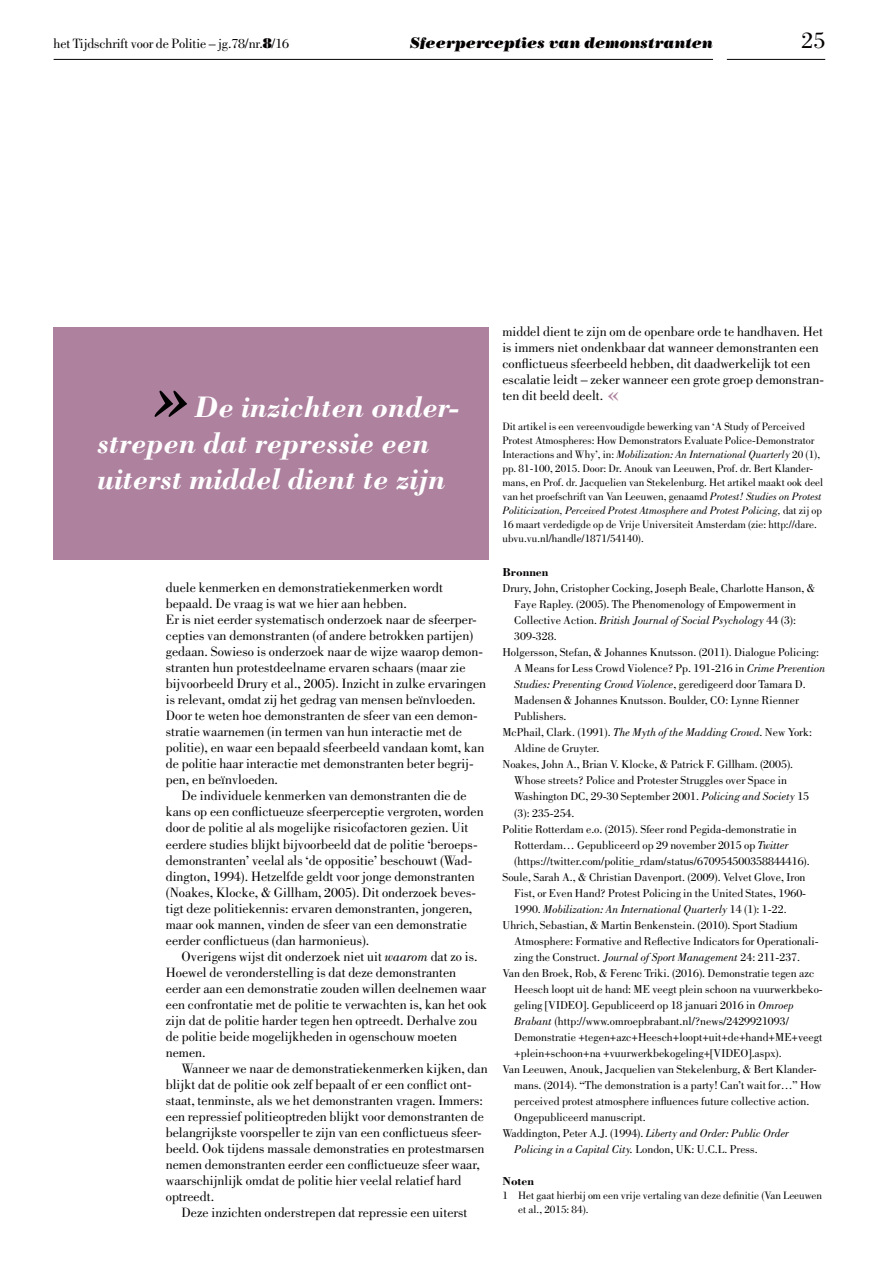
<style>
.page{position:relative;width:893px;height:1263px;background:#fff}
.page>*{position:absolute;margin:0;border:0;box-sizing:border-box;transform-origin:0 0}
.t1{font:italic 700 30.6px/36.2px "Bodoni Std";color:#fff}
.t2{font:23.7px "Bodoni Std";color:#040000}
.t3{font:italic 15.3px "Bodoni Std Poster";color:#040000}
.t4{font:13.95px/16px "Bodoni Std";color:#040000}
.t5{font:11.85px "Bodoni Std";color:#040000}
.t6{font:italic 11.85px "Bodoni Std";color:#040000}
.t7{font:700 11.85px "Bodoni Std";color:#040000}
.t8{font:11.1px/14px "Bodoni Std";color:#040000}
.s1{font-family:"Bodoni Std Poster"}
.s2{font-style:italic}
.s3{font-weight:700;font-size:27.9px;color:#ae829f}
.s4{font-style:normal}
</style>
<div class="page">
<hr style="left:54px;top:59px;width:659px;height:1px;background:#040000">
<hr style="left:727px;top:59px;width:98px;height:1px;background:#040000">
<div style="left:54px;top:328px;width:435px;height:232px;background:#ae829f"></div>
<svg style="left:155px;top:391px;width:32px;height:26px"></svg>
<p class="t4" style="left:54px;top:37px;width:237px">het Tijdschrift voor de Politie – jg.78/nr.<span class="s1">8</span>/16</p>
<p class="t3" style="left:410px;top:37px;width:304px">Sfeerpercepties van demonstranten</p>
<h2 class="t2" style="left:801px;top:31px;width:25px">25</h2>
<h1 class="t1" style="left:97px;top:391px;width:363px;text-indent:98px">De inzichten onder&shy;strepen dat repressie een uiterst middel dient te zijn</h1>
<p class="t4" style="left:166px;top:581px;width:322px">duele kenmerken en demonstratiekenmerken wordt bepaald. De vraag is wat we hier aan hebben.<br>Er is niet eerder systematisch onderzoek naar de sfeerper&shy;cepties van demonstranten (of andere betrokken partijen) gedaan. Sowieso is onderzoek naar de wijze waarop demon&shy;stranten hun protestdeelname ervaren schaars (maar zie bijvoorbeeld Drury et al., 2005). Inzicht in zulke ervaringen is relevant, omdat zij het gedrag van mensen beïnvloeden.<br>Door te weten hoe demonstranten de sfeer van een demon&shy;stratie waarnemen (in termen van hun interactie met de politie), en waar een bepaald sfeerbeeld vandaan komt, kan de politie haar interactie met demonstranten beter begrij&shy;pen, en beïnvloeden.</p>
<p class="t4" style="left:166px;top:789px;width:319px;text-indent:16px">De individuele kenmerken van demonstranten die de kans op een conflictueuze sfeerperceptie vergroten, worden door de politie al als mogelijke risicofactoren gezien. Uit eerdere studies blijkt bijvoorbeeld dat de politie ‘beroeps&shy;demonstranten’ veelal als ‘de oppositie’ beschouwt (Wad&shy;dington, 1994). Hetzelfde geldt voor jonge demonstranten (Noakes, Klocke, &amp; Gillham, 2005). Dit onderzoek beves&shy;tigt deze politiekennis: ervaren demonstranten, jongeren, maar ook mannen, vinden de sfeer van een demonstratie eerder conflictueus (dan harmonieus).</p>
<p class="t4" style="left:166px;top:949px;width:323px;text-indent:16px">Overigens wijst dit onderzoek niet uit <span class="s2">waarom</span> dat zo is.<br>Hoewel de veronderstelling is dat deze demonstranten eerder aan een demonstratie zouden willen deelnemen waar een confrontatie met de politie te verwachten is, kan het ook zijn dat de politie harder tegen hen optreedt. Derhalve zou de politie beide mogelijkheden in ogenschouw moeten nemen.</p>
<p class="t4" style="left:166px;top:1061px;width:323px;text-indent:16px">Wanneer we naar de demonstratiekenmerken kijken, dan blijkt dat de politie ook zelf bepaalt of er een conflict ont&shy;staat, tenminste, als we het demonstranten vragen. Immers: een repressief politieoptreden blijkt voor demonstranten de belangrijkste voorspeller te zijn van een conflictueus sfeer&shy;beeld. Ook tijdens massale demonstraties en protestmarsen nemen demonstranten eerder een conflictueuze sfeer waar, waarschijnlijk omdat de politie hier veelal relatief hard optreedt.</p>
<p class="t4" style="left:182px;top:1205px;width:287px">Deze inzichten onderstrepen dat repressie een uiterst</p>
<p class="t4" style="left:502px;top:325px;width:323px">middel dient te zijn om de openbare orde te handhaven. Het is immers niet ondenkbaar dat wanneer demonstranten een conflictueus sfeerbeeld hebben, dit daadwerkelijk tot een escalatie leidt – zeker wanneer een grote groep demonstran&shy;ten dit beeld deelt. <span class="s3">«</span></p>
<p class="t8" style="left:502px;top:421px;width:322px">Dit artikel is een vereenvoudigde bewerking van ‘A Study of Perceived Protest Atmospheres: How Demonstrators Evaluate Police-Demonstrator Interactions and Why’, in: <span class="s2">Mobilization: An International Quarterly</span> 20 (1), pp. 81-100, 2015. Door: Dr. Anouk van Leeuwen, Prof. dr. Bert Klander&shy;mans, en Prof. dr. Jacquelien van Stekelenburg. Het artikel maakt ook deel van het proefschrift van Van Leeuwen, genaamd <span class="s2">Protest! Studies on Protest Politicization, Perceived Protest Atmosphere and Protest Policing,</span> dat zij op 16 maart verdedigde op de Vrije Universiteit Amsterdam (zie: http://dare. ubvu.vu.nl/handle/1871/54140).</p>
<p class="t7" style="left:502px;top:565px;width:48px">Bronnen</p>
<p class="t5" style="left:502px;top:584px;width:314px">Drury, John, Cristopher Cocking, Joseph Beale, Charlotte Hanson, &amp;</p>
<p class="t5" style="left:514px;top:600px;width:283px">Faye Rapley. (2005). The Phenomenology of Empowerment in</p>
<p class="t6" style="left:514px;top:616px;width:283px"><span class="s4">Collective Action.</span> British Journal of Social Psychology <span class="s4">44 (3):</span></p>
<p class="t5" style="left:514px;top:632px;width:44px">309-328.</p>
<p class="t5" style="left:502px;top:648px;width:318px">Holgersson, Stefan, &amp; Johannes Knutsson. (2011). Dialogue Policing:</p>
<p class="t5" style="left:514px;top:664px;width:312px">A Means for Less Crowd Violence? Pp. 191-216 in <span class="s2">Crime Prevention</span></p>
<p class="t6" style="left:514px;top:680px;width:293px">Studies: Preventing Crowd Violence<span class="s4">, geredigeerd door Tamara D.</span></p>
<p class="t5" style="left:514px;top:696px;width:286px">Madensen &amp; Johannes Knutsson. Boulder, CO: Lynne Rienner</p>
<p class="t5" style="left:514px;top:712px;width:54px">Publishers.</p>
<p class="t5" style="left:502px;top:728px;width:311px">McPhail, Clark. (1991). <span class="s2">The Myth of the Madding Crowd</span>. New York:</p>
<p class="t5" style="left:514px;top:744px;width:87px">Aldine de Gruyter.</p>
<p class="t5" style="left:502px;top:760px;width:292px">Noakes, John A., Brian V. Klocke, &amp; Patrick F. Gillham. (2005).</p>
<p class="t5" style="left:514px;top:776px;width:274px">Whose streets? Police and Protester Struggles over Space in</p>
<p class="t5" style="left:514px;top:792px;width:296px">Washington DC, 29-30 September 2001. <span class="s2">Policing and Society</span> 15</p>
<p class="t5" style="left:514px;top:808px;width:62px">(3): 235-254.</p>
<p class="t5" style="left:502px;top:824px;width:296px">Politie Rotterdam e.o. (2015). Sfeer rond Pegida-demonstratie in</p>
<p class="t5" style="left:514px;top:840px;width:276px">Rotterdam… Gepubliceerd op 29 november 2015 op <span class="s2">Twitter</span></p>
<p class="t5" style="left:514px;top:856px;width:297px">(https://twitter.com/politie_rdam/status/670954500358844416).</p>
<p class="t5" style="left:502px;top:872px;width:305px">Soule, Sarah A., &amp; Christian Davenport. (2009). Velvet Glove, Iron</p>
<p class="t5" style="left:514px;top:888px;width:293px">Fist, or Even Hand? Protest Policing in the United States, 1960-</p>
<p class="t6" style="left:514px;top:904px;width:274px"><span class="s4">1990.</span> Mobilization: An International Quarterly <span class="s4">14 (1): 1-22.</span></p>
<p class="t5" style="left:502px;top:920px;width:297px">Uhrich, Sebastian, &amp; Martin Benkenstein. (2010). Sport Stadium</p>
<p class="t5" style="left:514px;top:936px;width:306px">Atmosphere: Formative and Reflective Indicators for Operationali-</p>
<p class="t5" style="left:514px;top:952px;width:287px">zing the Construct. <span class="s2">Journal of Sport Management</span> 24: 211-237.</p>
<p class="t5" style="left:502px;top:968px;width:313px">Van den Broek, Rob, &amp; Ferenc Triki. (2016). Demonstratie tegen azc</p>
<p class="t5" style="left:514px;top:984px;width:310px">Heesch loopt uit de hand: ME veegt plein schoon na vuurwerkbeko-</p>
<p class="t5" style="left:514px;top:1000px;width:281px">geling [VIDEO]. Gepubliceerd op 18 januari 2016 in <span class="s2">Omroep</span></p>
<p class="t5" style="left:514px;top:1016px;width:276px"><span class="s2">Brabant</span> (http://www.omroepbrabant.nl/?news/2429921093/</p>
<p class="t5" style="left:514px;top:1032px;width:310px">Demonstratie +tegen+azc+Heesch+loopt+uit+de+hand+ME+veegt</p>
<p class="t5" style="left:514px;top:1048px;width:269px">+plein+schoon+na +vuurwerkbekogeling+[VIDEO].aspx).</p>
<p class="t5" style="left:502px;top:1064px;width:316px">Van Leeuwen, Anouk, Jacquelien van Stekelenburg, &amp; Bert Klander-</p>
<p class="t5" style="left:514px;top:1080px;width:308px">mans. (2014). “The demonstration is a party! Can’t wait for…” How</p>
<p class="t5" style="left:514px;top:1096px;width:297px">perceived protest atmosphere influences future collective action.</p>
<p class="t5" style="left:514px;top:1112px;width:133px">Ongepubliceerd manuscript.</p>
<p class="t5" style="left:502px;top:1128px;width:288px">Waddington, Peter A.J. (1994). <span class="s2">Liberty and Order: Public Order</span></p>
<p class="t6" style="left:514px;top:1144px;width:245px">Policing in a Capital City. <span class="s4">London, UK: U.C.L. Press.</span></p>
<p class="t7" style="left:502px;top:1174px;width:33px">Noten</p>
<p class="t8" style="left:518px;top:1189px;width:305px;text-indent:-16px">1 Het gaat hierbij om een vrije vertaling van deze definitie (Van Leeuwen et al., 2015: 84).</p>
</div>
